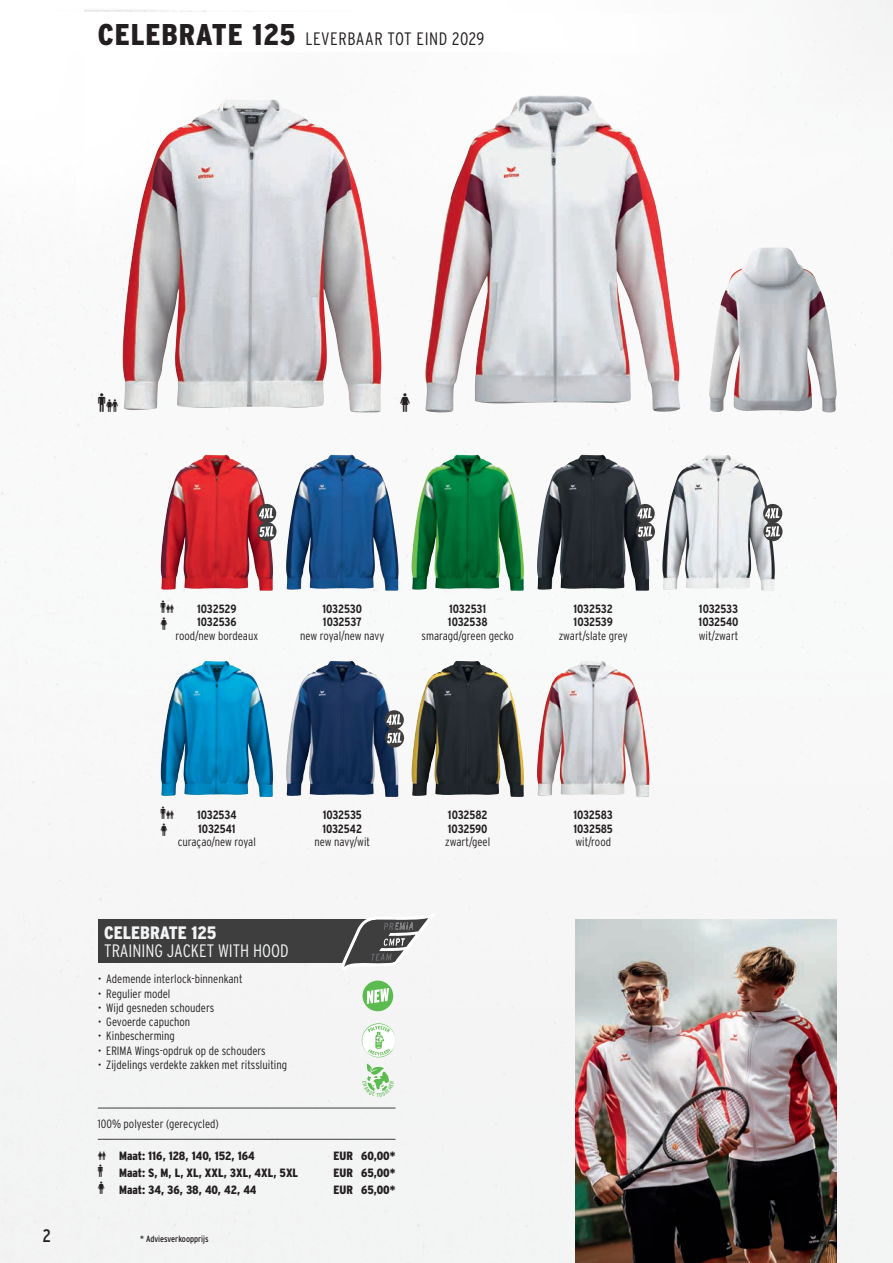
<style>
.page{position:relative;width:893px;height:1263px;background:#fff}
.page>*{position:absolute;margin:0;border:0;box-sizing:border-box;transform-origin:0 0}
.Tabellenkopf{font:300 18px/18px "Interstate Condensed";color:#f2f3f4}
.Kopfzeile{font:300 18px "Interstate Condensed";letter-spacing:.03em;color:#231f20}
.t1{font:condensed 18px "Interstate";color:#231f20}
.Material{font:300 12px "Interstate Condensed";color:#231f20}
.Artikelnummer{font:700 12px "Interstate Condensed";letter-spacing:-.02em;color:#231f20}
.Farbe{font:300 12px "Interstate Condensed";color:#231f20}
.Größenlauf{font:900 12px "Interstate Condensed";color:#231f20}
.Preis{font:900 12px "Interstate Condensed";color:#231f20}
.Währung{font:900 12px "Interstate Condensed";color:#231f20}
.t2{font:9px "Interstate Condensed";color:#231f20}
.s1{font-weight:900;font-size:30px}
.s2{font-weight:900}
</style>
<div class="page">
<img style="left:0;top:0;width:893px;height:1263px">
<img style="left:161px;top:455px;width:112px;height:136px">
<img style="left:286px;top:455px;width:112px;height:136px">
<img style="left:411px;top:455px;width:113px;height:136px">
<img style="left:537px;top:455px;width:112px;height:136px">
<img style="left:662px;top:455px;width:113px;height:136px">
<img style="left:161px;top:661px;width:112px;height:136px">
<img style="left:286px;top:661px;width:112px;height:136px">
<img style="left:411px;top:661px;width:113px;height:136px">
<img style="left:537px;top:661px;width:112px;height:136px">
<div style="left:363px;top:980px;width:30px;height:31px;background:#5cbb50;border-radius:50%"></div>
<svg style="left:367px;top:988px;width:22px;height:16px"></svg>
<svg style="left:362px;top:1023px;width:33px;height:34px"></svg>
<div style="left:385px;top:728px;width:19px;height:19px;background:#3e3e3f;border-radius:50%"></div>
<svg style="left:387px;top:732px;width:14px;height:11px"></svg>
<div style="left:385px;top:710px;width:19px;height:19px;background:#3e3e3f;border-radius:50%"></div>
<svg style="left:387px;top:714px;width:14px;height:11px"></svg>
<div style="left:636px;top:522px;width:19px;height:19px;background:#3e3e3f;border-radius:50%"></div>
<svg style="left:638px;top:526px;width:14px;height:11px"></svg>
<div style="left:763px;top:522px;width:19px;height:19px;background:#3e3e3f;border-radius:50%"></div>
<svg style="left:765px;top:526px;width:15px;height:11px"></svg>
<div style="left:257px;top:522px;width:19px;height:19px;background:#3e3e3f;border-radius:50%"></div>
<svg style="left:259px;top:526px;width:15px;height:11px"></svg>
<svg style="left:636px;top:504px;width:19px;height:19px"></svg>
<svg style="left:637px;top:508px;width:15px;height:10px"></svg>
<svg style="left:763px;top:504px;width:19px;height:19px"></svg>
<svg style="left:765px;top:508px;width:14px;height:10px"></svg>
<svg style="left:257px;top:504px;width:19px;height:19px"></svg>
<svg style="left:259px;top:508px;width:14px;height:10px"></svg>
<img style="left:425px;top:96px;width:229px;height:317px">
<img style="left:709px;top:247px;width:127px;height:165px">
<img style="left:122px;top:99px;width:259px;height:314px">
<img style="left:575px;top:920px;width:262px;height:343px">
<div style="left:98px;top:920px;width:297px;height:43px;background:#3e3e3f"></div>
<hr style="left:98px;top:1108px;width:297px;height:1px;background:#3e3e3f">
<hr style="left:98px;top:1139px;width:297px;height:1px;background:#3e3e3f">
<svg style="left:341px;top:913px;width:95px;height:58px"></svg>
<svg style="left:161px;top:600px;width:13px;height:30px"></svg>
<svg style="left:161px;top:806px;width:13px;height:30px"></svg>
<svg style="left:98px;top:394px;width:20px;height:18px"></svg>
<svg style="left:400px;top:394px;width:10px;height:18px"></svg>
<svg style="left:98px;top:1152px;width:8px;height:42px"></svg>
<svg style="left:362px;top:1064px;width:32px;height:33px"></svg>
<p class="Kopfzeile" style="left:98px;top:29px;width:388px"><span class="s1">CELEBRATE 125</span> LEVERBAAR TOT EIND 2029</p>
<p class="Artikelnummer" style="left:197px;top:602px;width:41px">1032529</p>
<p class="Artikelnummer" style="left:197px;top:615px;width:41px">1032536</p>
<p class="Farbe" style="left:176px;top:629px;width:84px">rood/new bordeaux</p>
<p class="Artikelnummer" style="left:322px;top:602px;width:41px">1032530</p>
<p class="Artikelnummer" style="left:323px;top:615px;width:40px">1032537</p>
<p class="Farbe" style="left:300px;top:629px;width:86px">new royal/new navy</p>
<p class="Artikelnummer" style="left:449px;top:602px;width:39px">1032531</p>
<p class="Artikelnummer" style="left:448px;top:615px;width:41px">1032538</p>
<p class="Farbe" style="left:421px;top:629px;width:94px">smaragd/green gecko</p>
<p class="Artikelnummer" style="left:573px;top:602px;width:41px">1032532</p>
<p class="Artikelnummer" style="left:574px;top:615px;width:41px">1032539</p>
<p class="Farbe" style="left:559px;top:629px;width:70px">zwart/slate grey</p>
<p class="Artikelnummer" style="left:197px;top:808px;width:41px">1032534</p>
<p class="Artikelnummer" style="left:198px;top:822px;width:39px">1032541</p>
<p class="Farbe" style="left:178px;top:835px;width:80px">curaçao/new royal</p>
<p class="Artikelnummer" style="left:323px;top:808px;width:41px">1032535</p>
<p class="Artikelnummer" style="left:322px;top:822px;width:41px">1032542</p>
<p class="Farbe" style="left:314px;top:835px;width:57px">new navy/wit</p>
<p class="Tabellenkopf" style="left:104px;top:923px;width:186px"><span class="s2">CELEBRATE 125<br></span>TRAINING JACKET WITH HOOD</p>
<p class="Material" style="left:98px;top:972px;width:146px">• Ademende interlock-binnenkant</p>
<p class="Material" style="left:98px;top:987px;width:74px">• Regulier model</p>
<p class="Material" style="left:98px;top:1001px;width:118px">• Wijd gesneden schouders</p>
<p class="Material" style="left:98px;top:1015px;width:94px">• Gevoerde capuchon</p>
<p class="Material" style="left:98px;top:1029px;width:79px">• Kinbescherming</p>
<p class="Material" style="left:98px;top:1044px;width:169px">• ERIMA Wings-opdruk op de schouders</p>
<p class="Material" style="left:98px;top:1058px;width:191px">• Zijdelings verdekte zakken met ritssluiting</p>
<p class="Material" style="left:98px;top:1117px;width:123px">100% polyester (gerecycled)</p>
<p class="Größenlauf" style="left:119px;top:1149px;width:137px">Maat: 116, 128, 140, 152, 164</p>
<p class="Währung" style="left:333px;top:1149px;width:21px">EUR</p>
<p class="Preis" style="left:361px;top:1149px;width:36px">60,00*</p>
<p class="Größenlauf" style="left:119px;top:1166px;width:181px">Maat: S, M, L, XL, XXL, 3XL, 4XL, 5XL</p>
<p class="Währung" style="left:333px;top:1166px;width:21px">EUR</p>
<p class="Preis" style="left:361px;top:1166px;width:36px">65,00*</p>
<p class="Größenlauf" style="left:119px;top:1183px;width:139px">Maat: 34, 36, 38, 40, 42, 44</p>
<p class="Währung" style="left:333px;top:1183px;width:21px">EUR</p>
<p class="Preis" style="left:361px;top:1183px;width:36px">65,00*</p>
<h1 class="t1" style="left:43px;top:1225px;width:10px">2</h1>
<p class="t2" style="left:140px;top:1233px;width:70px">* Adviesverkoopprijs</p>
<p class="Artikelnummer" style="left:448px;top:808px;width:41px">1032582</p>
<p class="Artikelnummer" style="left:448px;top:822px;width:41px">1032590</p>
<p class="Farbe" style="left:445px;top:835px;width:46px">zwart/geel</p>
<p class="Artikelnummer" style="left:573px;top:808px;width:41px">1032583</p>
<p class="Artikelnummer" style="left:573px;top:822px;width:41px">1032585</p>
<p class="Farbe" style="left:575px;top:835px;width:37px">wit/rood</p>
<p class="Artikelnummer" style="left:699px;top:602px;width:41px">1032533</p>
<p class="Artikelnummer" style="left:699px;top:615px;width:42px">1032540</p>
<p class="Farbe" style="left:699px;top:629px;width:41px">wit/zwart</p>
</div>
